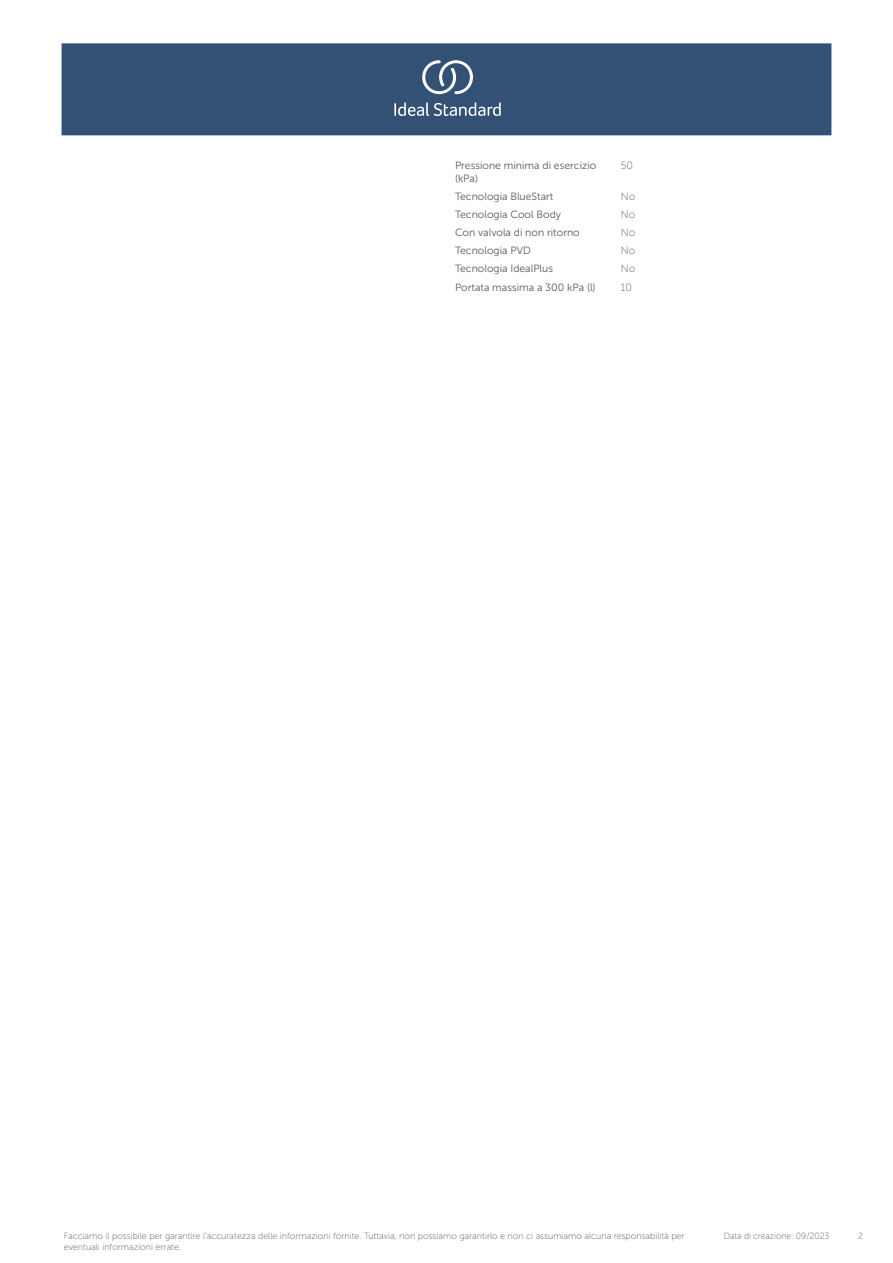
<style>
.page{position:relative;width:893px;height:1263px;background:#fff}
.page>*{position:absolute;margin:0;border:0;box-sizing:border-box;transform-origin:0 0}
.t1{font:10.5px/12.6px "Museo Sans 300";color:#575756}
.t2{font:10.5px "Museo Sans 100";color:#575756}
.t3{font:9px "Museo Sans 100";color:#575756}
.t4{font:9px "Museo Sans 100";color:#575756;scale:.95 1}
</style>
<div class="page">
<div style="left:62px;top:43px;width:769px;height:92px;background:#335075"></div>
<svg style="left:394px;top:102px;width:107px;height:14px"></svg>
<svg style="left:422px;top:60px;width:51px;height:34px"></svg>
<p class="t1" style="left:455px;top:160px;width:143px">Pressione minima di esercizio (kPa)</p>
<p class="t2" style="left:621px;top:160px;width:14px">50</p>
<p class="t1" style="left:455px;top:190px;width:100px">Tecnologia BlueStart</p>
<p class="t2" style="left:621px;top:191px;width:16px">No</p>
<p class="t1" style="left:455px;top:208px;width:108px">Tecnologia Cool Body</p>
<p class="t2" style="left:621px;top:209px;width:16px">No</p>
<p class="t1" style="left:455px;top:226px;width:126px">Con valvola di non ritorno</p>
<p class="t2" style="left:621px;top:227px;width:16px">No</p>
<p class="t1" style="left:455px;top:245px;width:77px">Tecnologia PVD</p>
<p class="t2" style="left:621px;top:245px;width:16px">No</p>
<p class="t1" style="left:455px;top:263px;width:100px">Tecnologia IdealPlus</p>
<p class="t2" style="left:621px;top:263px;width:16px">No</p>
<p class="t1" style="left:455px;top:281px;width:142px">Portata massima a 300 kPa (l)</p>
<p class="t2" style="left:621px;top:281px;width:13px">10</p>
<p class="t4" style="left:724px;top:1231px;width:112px">Data di creazione: 09/2023</p>
<p class="t3" style="left:64px;top:1231px;width:622px">Facciamo il possibile per garantire l‘accuratezza delle informazioni fornite. Tuttavia, non possiamo garantirlo e non ci assumiamo alcuna responsabilità per</p>
<p class="t4" style="left:858px;top:1231px;width:7px">2</p>
<p class="t3" style="left:64px;top:1242px;width:119px">eventuali informazioni errate.</p>
</div>
